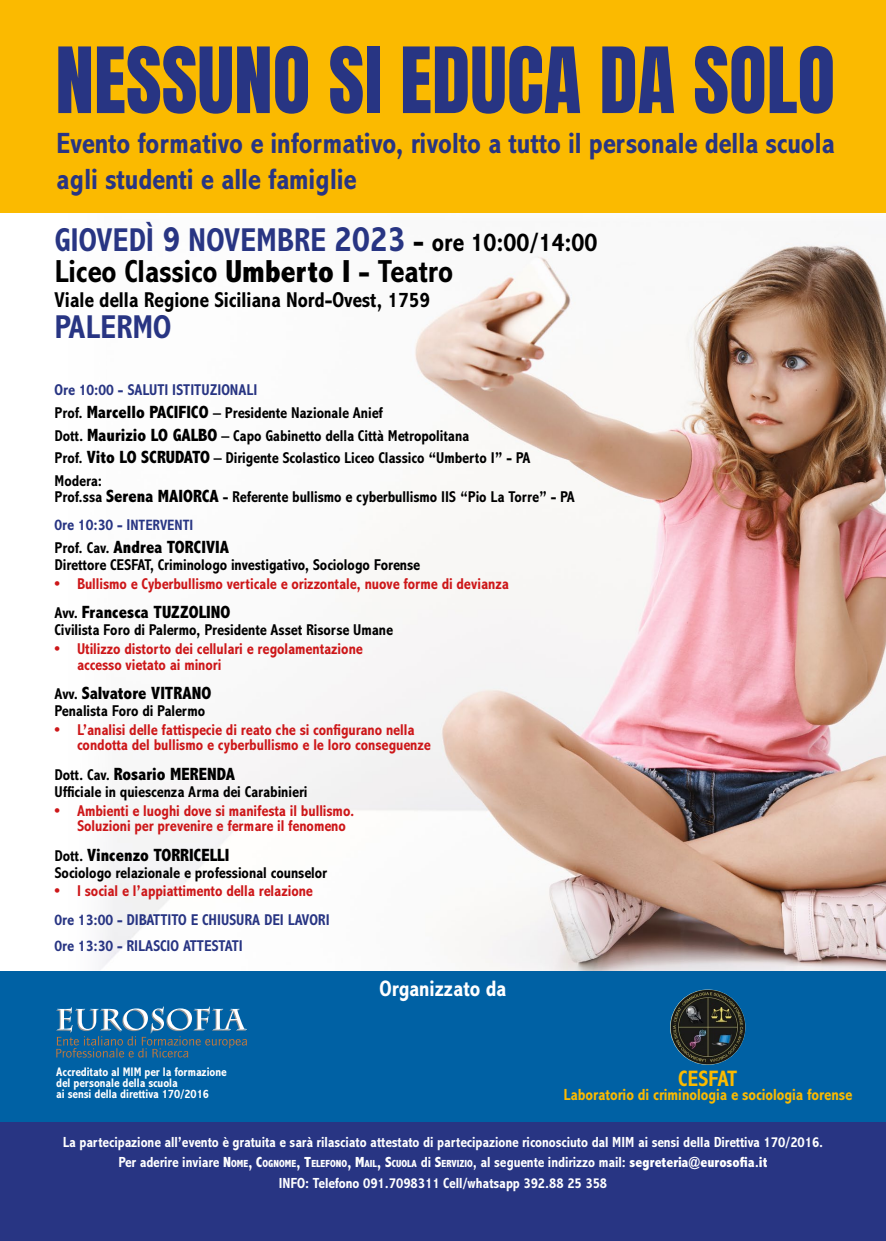
<style>
.page{position:relative;width:886px;height:1241px;background:#fff}
.page>*{position:absolute;margin:0;border:0;box-sizing:border-box;transform-origin:0 0}
.t1{font:77.5px "Anton";color:#283583}
.t2{font:700 condensed 33.31px "Abadi MT Std";color:#283583}
.t3{font:700 condensed 32.12px "Abadi MT Std";color:#000}
.t4{font:700 condensed 29.5px/35.4px "Abadi MT Std";color:#283583}
.t5{font:700 condensed 22.5px "Abadi MT Std";color:#fff}
.t6{font:700 condensed 22.5px "Abadi MT Std";color:#fbba00}
.t7{font:700 condensed 21.62px "Abadi MT Std";color:#000}
.t8{font:800 condensed 17.81px "Abadi MT Std";color:#000}
.t9{font:700 condensed 16.25px "Abadi MT Std";color:#fbba00}
.t10{font:700 condensed 15.75px/22.6px "Abadi MT Std";color:#000}
.t11{font:700 condensed 15.75px/15.6px "Abadi MT Std";color:#cd1719}
.t12{font:700 condensed 15.75px/25.6px "Abadi MT Std";color:#283583}
.t13{font:700 condensed 14.75px/19.4px "Abadi MT Std";color:#fff;text-align:center}
.t14{font:700 condensed 12.5px/11.2px "Abadi MT Std";color:#fff}
.s1{font-size:36.25px}
.s2{font-size:30.62px;color:#000}
.s3{font-size:26.38px;color:#000}
.s4{font-weight:800}
.s5{color:#283583}
.s6{font-weight:800;font-size:17.81px}
.s7{font-size:15.12px;color:#283583}
.s8{font-weight:700;font-size:15.75px}
.s9{font-weight:800;font-size:10.38px}
</style>
<div class="page">
<img style="left:100px;top:243px;width:786px;height:728px">
<div style="left:0;top:971px;width:886px;height:269px;background:#0061a4"></div>
<div style="left:0;top:1122px;width:886px;height:118px;background:#283583"></div>
<img style="left:670px;top:989px;width:75px;height:75px;border-radius:38px">
<div style="left:0;top:0;width:886px;height:213px;background:#fbba00"></div>
<svg style="left:56px;top:1006px;width:191px;height:51px"></svg>
<h1 class="t1" style="left:55px;top:41px;width:781px">NESSUNO SI EDUCA DA SOLO</h1>
<h3 class="t4" style="left:56px;top:126px;width:780px">Evento formativo e informativo, rivolto a tutto il personale della scuola agli studenti e alle famiglie</h3>
<h2 class="t2" style="left:55px;top:221px;width:544px">GIOVEDÌ <span class="s1">9</span> NOVEMBRE <span class="s1">2023</span> <span class="s2">-</span> <span class="s3">ore 10:00/14:00</span></h2>
<h3 class="t3" style="left:55px;top:253px;width:400px">Liceo Classico <span class="s4">Umberto I</span> - Teatro</h3>
<h3 class="t7" style="left:55px;top:287px;width:377px">Viale della Regione Siciliana Nord-Ovest, 1759</h3>
<h2 class="t2" style="left:55px;top:308px;width:118px">PALERMO</h2>
<p class="t10" style="left:55px;top:379px;width:477px"><span class="s5">Ore 10:00 - SALUTI ISTITUZIONALI<br></span>Prof. <span class="s6">Marcello PACIFICO</span> – Presidente Nazionale Anief<br>Dott. <span class="s6">Maurizio LO GALBO</span> – Capo Gabinetto della Città Metropolitana<br>Prof. <span class="s6">Vito LO SCRUDATO</span> – Dirigente Scolastico Liceo Classico “Umberto I” - PA Modera:</p>
<p class="t10" style="left:55px;top:482px;width:522px;line-height:28.8px">Prof.ssa <span class="s6">Serena MAIORCA</span> - Referente bullismo e cyberbullismo IIS “Pio La Torre” - PA<br><span class="s5">0re 10:30 - I</span><span class="s7">NTERVENTI</span></p>
<p class="t8" style="left:55px;top:537px;width:176px"><span class="s8">Prof. Cav.</span> Andrea TORCIVIA</p>
<p class="t10" style="left:55px;top:553px;width:367px">Direttore CESFAT, Criminologo investigativo, Sociologo Forense</p>
<p class="t11" style="left:55px;top:576px;width:456px">• Bullismo e Cyberbullismo verticale e orizzontale, nuove forme di devianza</p>
<p class="t8" style="left:55px;top:602px;width:177px"><span class="s8">Avv.</span> Francesca TUZZOLINO</p>
<p class="t10" style="left:55px;top:618px;width:340px">Civilista Foro di Palermo, Presidente Asset Risorse Umane</p>
<p class="t11" style="left:77px;top:641px;width:287px;text-indent:-23px">• Utilizzo distorto dei cellulari e regolamentazione accesso vietato ai minori</p>
<p class="t8" style="left:55px;top:683px;width:158px"><span class="s8">Avv.</span> Salvatore VITRANO</p>
<p class="t10" style="left:55px;top:699px;width:152px">Penalista Foro di Palermo</p>
<p class="t11" style="left:77px;top:721px;width:355px;text-indent:-23px">• L’analisi delle fattispecie di reato che si configurano nella condotta del bullismo e cyberbullismo e le loro conseguenze</p>
<p class="t8" style="left:55px;top:764px;width:182px"><span class="s8">Dott. Cav.</span> Rosario MERENDA</p>
<p class="t10" style="left:55px;top:780px;width:254px">Ufficiale in quiescenza Arma dei Carabinieri</p>
<p class="t11" style="left:77px;top:802px;width:279px;text-indent:-23px">• Ambienti e luoghi dove si manifesta il bullismo.<br>Soluzioni per prevenire e fermare il fenomeno</p>
<p class="t8" style="left:55px;top:844px;width:176px"><span class="s8">Dott.</span> Vincenzo TORRICELLI</p>
<p class="t10" style="left:55px;top:861px;width:274px">Sociologo relazionale e professional counselor</p>
<p class="t11" style="left:55px;top:883px;width:260px">• I social e l’appiattimento della relazione</p>
<p class="t12" style="left:55px;top:907px;width:277px">0re 13:00 - DIBATTITO E CHIUSURA DEI LAVORI<br>0re 13:30 - RILASCIO ATTESTATI</p>
<h3 class="t5" style="left:380px;top:976px;width:128px">Organizzato da</h3>
<p class="t14" style="left:56px;top:1066px;width:172px">Accreditato al MIM per la formazione del personale della scuola<br>ai sensi della direttiva 170/2016</p>
<p class="t13" style="left:63px;top:1132px;width:762px">La partecipazione all’evento è gratuita e sarà rilasciato attestato di partecipazione riconosciuto dal MIM ai sensi della Direttiva 170/2016.<br>Per aderire inviare <span class="s4">N</span><span class="s9">OME</span><span class="s4">, C</span><span class="s9">OGNOME</span><span class="s4">, T</span><span class="s9">ELEFONO</span><span class="s4">, M</span><span class="s9">AIL</span><span class="s4">, S</span><span class="s9">CUOLA</span> di <span class="s4">S</span><span class="s9">ERVIZIO</span>, al seguente indirizzo mail: <span class="s4">segreteria@eurosofia.it</span></p>
<p class="t13" style="left:279px;top:1173px;width:330px">INFO: Telefono 091.7098311 Cell/whatsapp 392.88 25 358</p>
<h3 class="t6" style="left:678px;top:1065px;width:60px">CESFAT</h3>
<p class="t9" style="left:563px;top:1085px;width:290px">Laboratorio di criminologia e sociologia forense</p>
</div>
